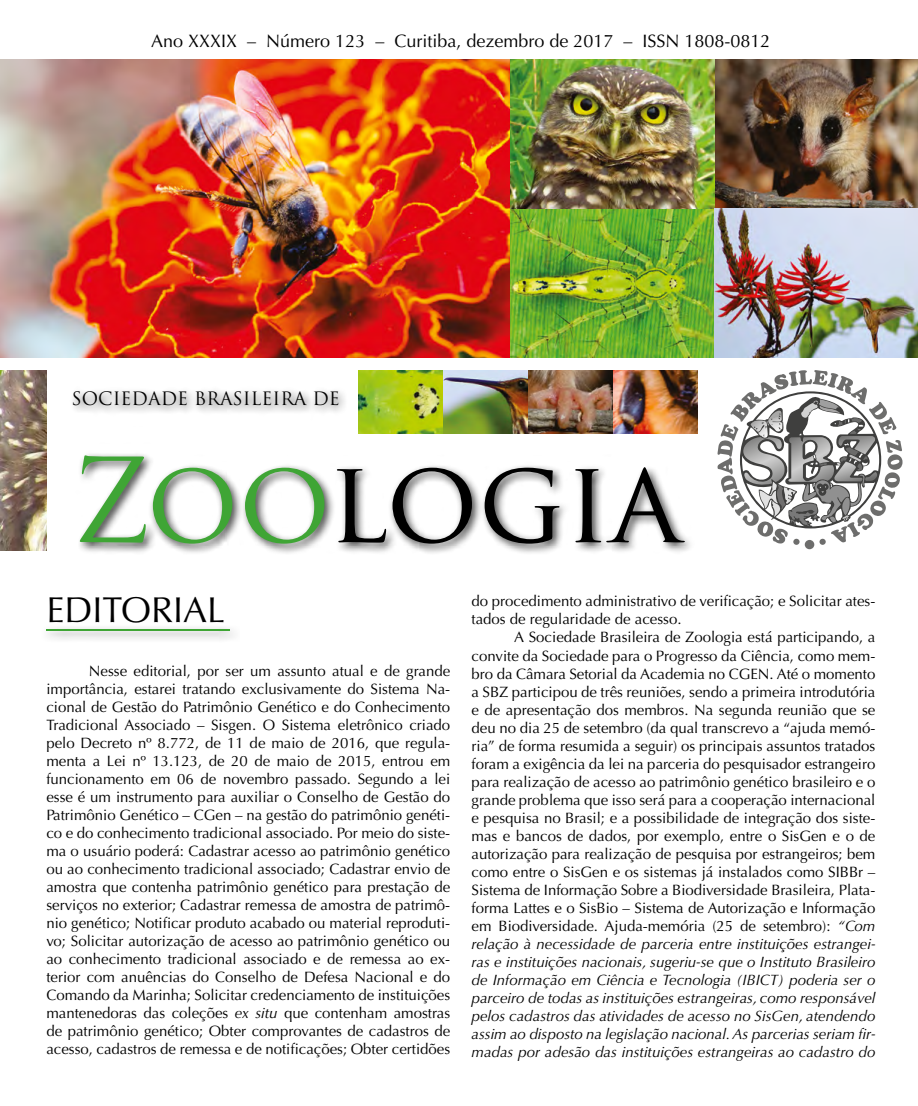
<style>
.page{position:relative;width:918px;height:1106px;background:#fff}
.page>*{position:absolute;margin:0;border:0;box-sizing:border-box;transform-origin:0 0}
.t1{font:114px "Trajan Pro";color:#000}
.t2{font:36px "Optima";color:#000}
.t3{font:18px "Optima";color:#000}
.t4{font:18px "Trajan Pro";color:#000}
.t5{font:15px/18px "Optima";color:#000;text-align:justify}
.s1{color:#3fa535}
.s2{font-style:italic}
</style>
<div class="page">
<img style="left:0;top:60px;width:918px;height:297px">
<div style="left:69px;top:386px;width:627px;height:169px;background:#000;opacity:.75"></div>
<img style="left:0;top:370px;width:46px;height:180px">
<img style="left:358px;top:370px;width:339px;height:64px">
<svg style="left:718px;top:370px;width:185px;height:179px"></svg>
<div style="left:41px;top:624px;width:199px;height:18px;background:#000;opacity:.55"></div>
<hr style="left:46px;top:629px;width:184px;height:2px;background:#3fa535">
<p class="t3" style="left:151px;top:31px;width:621px">Ano XXXIX – Número 123 – Curitiba, dezembro de 2017 – ISSN 1808-0812</p>
<p class="t4" style="left:72px;top:387px;width:270px">SOCIEDADE BRASILEIRA DE</p>
<h1 class="t1" style="left:72px;top:428px;width:610px"><span class="s1">Zoo</span>logia</h1>
<h2 class="t2" style="left:46px;top:588px;width:180px">EDITORIAL</h2>
<p class="t5" style="left:46px;top:662px;width:406px;text-indent:43px">Nesse editorial, por ser um assunto atual e de grande importância, estarei tratando exclusivamente do Sistema Na&shy;cional de Gestão do Patrimônio Genético e do Conhecimento Tradicional Associado – Sisgen. O Sistema eletrônico criado pelo Decreto nº 8.772, de 11 de maio de 2016, que regula&shy;menta a Lei nº 13.123, de 20 de maio de 2015, entrou em funcionamento em 06 de novembro passado. Segundo a lei esse é um instrumento para auxiliar o Conselho de Gestão do Patrimônio Genético – CGen – na gestão do patrimônio genéti&shy;co e do conhecimento tradicional associado. Por meio do siste&shy;ma o usuário poderá: Cadastrar acesso ao patrimônio genético ou ao conhecimento tradicional associado; Cadastrar envio de amostra que contenha patrimônio genético para prestação de serviços no exterior; Cadastrar remessa de amostra de patrimô&shy;nio genético; Notificar produto acabado ou material reproduti&shy;vo; Solicitar autorização de acesso ao patrimônio genético ou ao conhecimento tradicional associado e de remessa ao ex&shy;terior com anuências do Conselho de Defesa Nacional e do Comando da Marinha; Solicitar credenciamento de instituições mantenedoras das coleções <span class="s2">ex situ</span> que contenham amostras de patrimônio genético; Obter comprovantes de cadastros de acesso, cadastros de remessa e de notificações; Obter certidões</p>
<p class="t5" style="left:472px;top:592px;width:405px">do procedimento administrativo de verificação; e Solicitar ates&shy;tados de regularidade de acesso.</p>
<p class="t5" style="left:472px;top:628px;width:405px;text-indent:43px">A Sociedade Brasileira de Zoologia está participando, a convite da Sociedade para o Progresso da Ciência, como mem&shy;bro da Câmara Setorial da Academia no CGEN. Até o momento a SBZ participou de três reuniões, sendo a primeira introdutória e de apresentação dos membros. Na segunda reunião que se deu no dia 25 de setembro (da qual transcrevo a “ajuda memó&shy;ria” de forma resumida a seguir) os principais assuntos tratados foram a exigência da lei na parceria do pesquisador estrangeiro para realização de acesso ao patrimônio genético brasileiro e o grande problema que isso será para a cooperação internacional e pesquisa no Brasil; e a possibilidade de integração dos siste&shy;mas e bancos de dados, por exemplo, entre o SisGen e o de autorização para realização de pesquisa por estrangeiros; bem como entre o SisGen e os sistemas já instalados como SIBBr – Sistema de Informação Sobre a Biodiversidade Brasileira, Plata&shy;forma Lattes e o SisBio – Sistema de Autorização e Informação em Biodiversidade. Ajuda-memória (25 de setembro): <span class="s2">“Com relação à necessidade de parceria entre instituições estrangei&shy;ras e instituições nacionais, sugeriu-se que o Instituto Brasileiro de Informação em Ciência e Tecnologia (IBICT) poderia ser o parceiro de todas as instituições estrangeiras, como responsável pelos cadastros das atividades de acesso no SisGen, atendendo assim ao disposto na legislação nacional. As parcerias seriam fir&shy;madas por adesão das instituições estrangeiras ao cadastro do</span></p>
</div>
